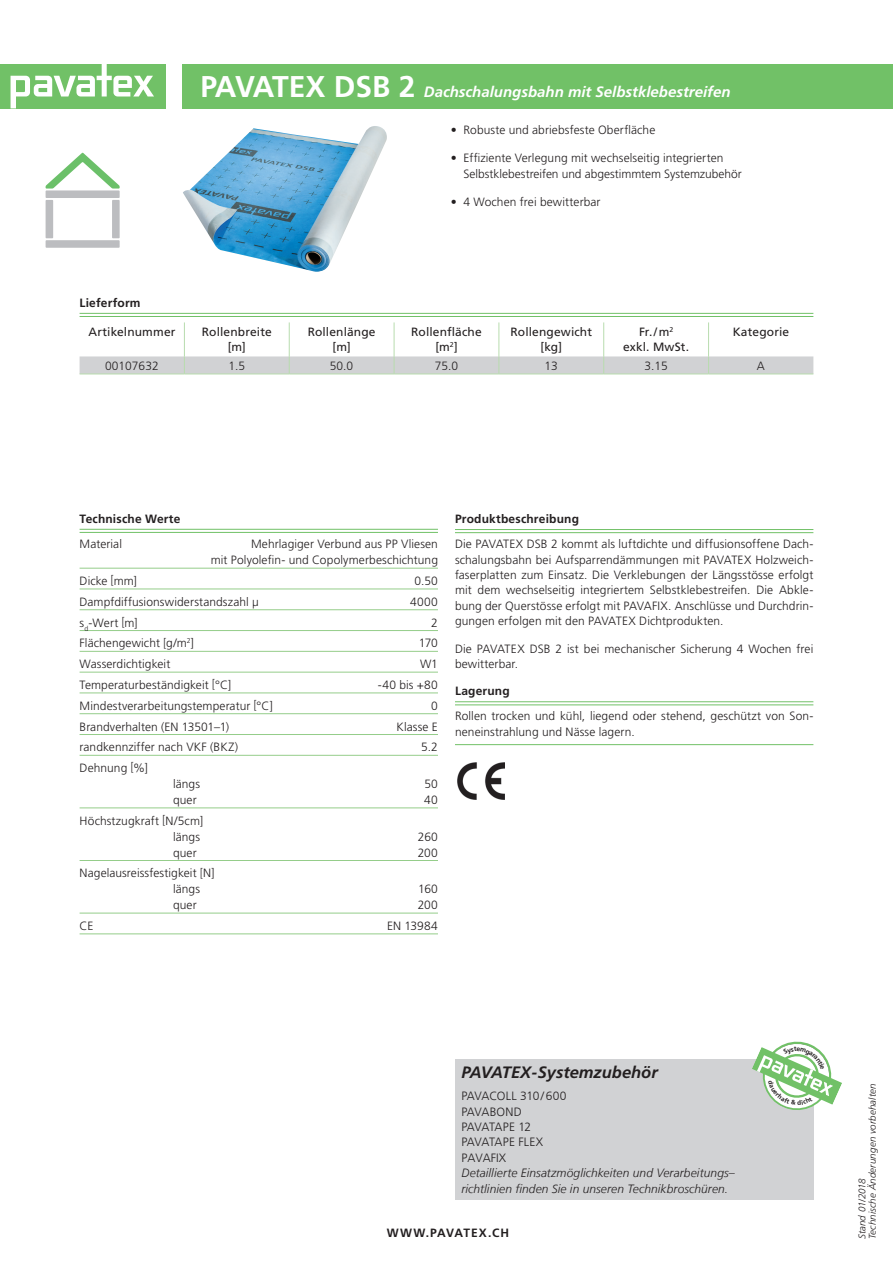
<style>
.page{position:relative;width:893px;height:1263px;background:#fff}
.page>*{position:absolute;margin:0;border:0;box-sizing:border-box;transform-origin:0 0}
.t1{font:italic 700 16.5px "Frutiger LT Std";color:#231f20}
.t2{font:italic 700 15px "Frutiger LT Std";color:#fff}
.t3{font:300 12px/15.5px "Frutiger LT Std";letter-spacing:.005em;color:#231f20}
.t4{font:12px/15.5px "Frutiger LT Std";letter-spacing:.01em;color:#231f20;text-align:center}
.t5{font:italic 300 12px/15.5px "Frutiger LT";letter-spacing:.005em;color:#231f20}
.t6{font:300 12px/15.5px "Frutiger LT";letter-spacing:-.005em;color:#231f20}
.t7{font:700 12px "Frutiger LT Std";letter-spacing:.015em;color:#231f20}
.t8{font:700 12px "Frutiger LT Std";letter-spacing:.08em;color:#231f20}
.t9{font:italic 300 9.75px/10.5px "Frutiger LT Std";letter-spacing:.01em;color:#231f20}
.s1{font-style:normal;font-size:30px}
.s2{font-stretch:condensed}
</style>
<div class="page">
<div style="left:183px;top:64px;width:710px;height:44px;background:#71c167"></div>
<div style="left:0;top:64px;width:166px;height:44px;background:#71c167"></div>
<svg style="left:11px;top:64px;width:143px;height:44px"></svg>
<div style="left:455px;top:1059px;width:358px;height:140px;background:#d1d2d4"></div>
<hr style="left:80px;top:529px;width:358px;height:1px;background:#71c167">
<hr style="left:80px;top:532px;width:358px;height:1px;background:#71c167">
<hr style="left:80px;top:568px;width:358px;height:1px;background:#95cd8a">
<hr style="left:80px;top:589px;width:358px;height:1px;background:#95cd8a">
<hr style="left:80px;top:609px;width:358px;height:1px;background:#95cd8a">
<hr style="left:80px;top:630px;width:358px;height:1px;background:#95cd8a">
<hr style="left:80px;top:651px;width:358px;height:1px;background:#95cd8a">
<hr style="left:80px;top:672px;width:358px;height:1px;background:#95cd8a">
<hr style="left:80px;top:692px;width:358px;height:1px;background:#95cd8a">
<hr style="left:80px;top:713px;width:358px;height:1px;background:#95cd8a">
<hr style="left:80px;top:734px;width:358px;height:1px;background:#95cd8a">
<hr style="left:80px;top:755px;width:358px;height:1px;background:#95cd8a">
<hr style="left:80px;top:807px;width:358px;height:1px;background:#95cd8a">
<hr style="left:80px;top:860px;width:358px;height:1px;background:#95cd8a">
<hr style="left:80px;top:913px;width:358px;height:1px;background:#95cd8a">
<hr style="left:80px;top:933px;width:358px;height:1px;background:#95cd8a">
<img style="left:183px;top:126px;width:204px;height:146px">
<hr style="left:455px;top:529px;width:358px;height:1px;background:#71c167">
<hr style="left:455px;top:532px;width:358px;height:1px;background:#71c167">
<hr style="left:455px;top:701px;width:358px;height:1px;background:#71c167">
<hr style="left:455px;top:704px;width:358px;height:1px;background:#71c167">
<hr style="left:455px;top:744px;width:358px;height:1px;background:#71c167">
<hr style="left:80px;top:313px;width:733px;height:1px;background:#71c167">
<hr style="left:80px;top:316px;width:733px;height:1px;background:#71c167">
<hr style="left:289px;top:322px;width:1px;height:34px;background:#b8dcae">
<hr style="left:394px;top:322px;width:1px;height:34px;background:#b8dcae">
<hr style="left:498px;top:322px;width:1px;height:34px;background:#b8dcae">
<hr style="left:603px;top:322px;width:1px;height:34px;background:#b8dcae">
<hr style="left:708px;top:322px;width:1px;height:34px;background:#b8dcae">
<hr style="left:80px;top:374px;width:104px;height:1px;background:#b8dcae">
<hr style="left:184px;top:374px;width:105px;height:1px;background:#b8dcae">
<hr style="left:289px;top:374px;width:105px;height:1px;background:#b8dcae">
<hr style="left:394px;top:374px;width:105px;height:1px;background:#b8dcae">
<hr style="left:499px;top:374px;width:105px;height:1px;background:#b8dcae">
<hr style="left:604px;top:374px;width:105px;height:1px;background:#b8dcae">
<hr style="left:709px;top:374px;width:104px;height:1px;background:#b8dcae">
<hr style="left:184px;top:322px;width:1px;height:34px;background:#b8dcae">
<svg style="left:80px;top:356px;width:733px;height:18px;background:#d1d3d3"></svg>
<img style="left:458px;top:763px;width:46px;height:37px">
<div style="left:46px;top:240px;width:74px;height:8px;background:#bcbdc0"></div>
<div style="left:46px;top:190px;width:74px;height:8px;background:#bcbdc0"></div>
<div style="left:46px;top:200px;width:7px;height:38px;background:#bcbdc0"></div>
<div style="left:112px;top:200px;width:8px;height:38px;background:#bcbdc0"></div>
<svg style="left:46px;top:153px;width:74px;height:36px"></svg>
<svg style="left:752px;top:1041px;width:90px;height:72px"></svg>
<p class="t2" style="left:200px;top:83px;width:532px"><span class="s1">PAVATEX DSB 2</span> Dachschalungsbahn mit Selbstklebestreifen</p>
<p class="t3" style="left:451px;top:123px;width:206px"><span class="s2">•</span> Robuste und abriebsfeste Oberfläche</p>
<p class="t3" style="left:463px;top:150px;width:280px;line-height:16px;text-indent:-13px"><span class="s2">•</span> Effiziente Verlegung mit wechselseitig integrierten<br>Selbstklebestreifen und abgestimmtem Systemzubehör</p>
<p class="t3" style="left:451px;top:194px;width:151px"><span class="s2">•</span> 4 Wochen frei bewitterbar</p>
<p class="t7" style="left:80px;top:295px;width:62px">Lieferform</p>
<p class="t4" style="left:88px;top:324px;width:89px">Artikelnummer</p>
<p class="t4" style="left:202px;top:324px;width:72px">Rollenbreite [m]</p>
<p class="t4" style="left:308px;top:324px;width:69px">Rollenlänge [m]</p>
<p class="t4" style="left:411px;top:324px;width:72px">Rollenfläche [m<sup>2</sup>]</p>
<p class="t4" style="left:511px;top:324px;width:83px">Rollengewicht [kg]</p>
<p class="t4" style="left:623px;top:324px;width:68px">Fr./m<sup>2<br></sup>exkl. MwSt.</p>
<p class="t4" style="left:733px;top:324px;width:58px">Kategorie</p>
<p class="t3" style="left:105px;top:358px;width:55px">00107632</p>
<p class="t3" style="left:228px;top:358px;width:18px">1.5</p>
<p class="t3" style="left:330px;top:358px;width:25px">50.0</p>
<p class="t3" style="left:435px;top:358px;width:25px">75.0</p>
<p class="t3" style="left:545px;top:358px;width:15px">13</p>
<p class="t3" style="left:644px;top:358px;width:25px">3.15</p>
<p class="t3" style="left:757px;top:358px;width:10px">A</p>
<p class="t7" style="left:80px;top:511px;width:102px">Technische Werte</p>
<p class="t3" style="left:80px;top:537px;width:44px">Material</p>
<p class="t3" style="left:211px;top:536px;width:229px;line-height:15.9px;text-align:right">Mehrlagiger Verbund aus PP Vliesen<br>mit Polyolefin- und Copolymerbeschichtung</p>
<p class="t3" style="left:80px;top:573px;width:59px">Dicke [mm]</p>
<p class="t3" style="left:414px;top:573px;width:25px">0.50</p>
<p class="t3" style="left:80px;top:594px;width:181px">Dampfdiffusionswiderstandszahl μ</p>
<p class="t3" style="left:410px;top:594px;width:29px">4000</p>
<p class="t3" style="left:80px;top:615px;width:60px">s<sub>d</sub>-Wert [m]</p>
<p class="t3" style="left:431px;top:615px;width:8px">2</p>
<p class="t3" style="left:80px;top:636px;width:116px">Flächengewicht [g/m<sup>2</sup>]</p>
<p class="t3" style="left:419px;top:636px;width:21px">170</p>
<p class="t3" style="left:80px;top:656px;width:92px">Wasserdichtigkeit</p>
<p class="t3" style="left:420px;top:656px;width:19px">W1</p>
<p class="t3" style="left:80px;top:677px;width:153px">Temperaturbeständigkeit [°C]</p>
<p class="t3" style="left:378px;top:677px;width:62px">-40 bis +80</p>
<p class="t3" style="left:80px;top:698px;width:195px">Mindestverarbeitungstemperatur [°C]</p>
<p class="t3" style="left:431px;top:698px;width:8px">0</p>
<p class="t3" style="left:80px;top:719px;width:151px">Brandverhalten (EN 13501–1)</p>
<p class="t3" style="left:397px;top:719px;width:43px">Klasse E</p>
<p class="t3" style="left:80px;top:740px;width:160px">randkennziffer nach VKF (BKZ)</p>
<p class="t3" style="left:421px;top:740px;width:18px">5.2</p>
<p class="t3" style="left:80px;top:760px;width:70px">Dehnung [%]</p>
<p class="t3" style="left:173px;top:776px;width:28px">längs</p>
<p class="t3" style="left:424px;top:776px;width:15px">50</p>
<p class="t3" style="left:173px;top:792px;width:25px">quer</p>
<p class="t3" style="left:424px;top:792px;width:15px">40</p>
<p class="t3" style="left:80px;top:813px;width:125px;line-height:15.9px;text-align:right">Höchstzugkraft [N/5cm] längs</p>
<p class="t3" style="left:418px;top:829px;width:22px">260</p>
<p class="t3" style="left:173px;top:845px;width:25px">quer</p>
<p class="t3" style="left:418px;top:845px;width:22px">200</p>
<p class="t3" style="left:173px;top:865px;width:43px;line-height:15.9px;text-indent:-94px">Nagelausreissfestigkeit [N] längs</p>
<p class="t3" style="left:418px;top:881px;width:21px">160</p>
<p class="t3" style="left:173px;top:897px;width:25px">quer</p>
<p class="t3" style="left:418px;top:897px;width:22px">200</p>
<p class="t3" style="left:80px;top:918px;width:15px">CE</p>
<p class="t3" style="left:387px;top:918px;width:52px">EN 13984</p>
<p class="t7" style="left:455px;top:512px;width:125px">Produktbeschreibung</p>
<p class="t3" style="left:455px;top:536px;width:360px;text-align:justify">Die PAVATEX DSB 2 kommt als luftdichte und diffusionsoffene Dach&shy;schalungsbahn bei Aufsparrendämmungen mit PAVATEX Holzweich&shy;faserplatten zum Einsatz. Die Verklebungen der Längsstösse erfolgt mit dem wechselseitig integriertem Selbstklebestreifen. Die Abkle&shy;bung der Querstösse erfolgt mit PAVAFIX. Anschlüsse und Durchdrin&shy;gungen erfolgen mit den PAVATEX Dichtprodukten.</p>
<p class="t3" style="left:455px;top:641px;width:360px">Die PAVATEX DSB 2 ist bei mechanischer Sicherung 4 Wochen frei bewitterbar.</p>
<p class="t7" style="left:455px;top:684px;width:56px">Lagerung</p>
<p class="t3" style="left:455px;top:709px;width:360px">Rollen trocken und kühl, liegend oder stehend, geschützt von Son&shy;neneinstrahlung und Nässe lagern.</p>
<h1 class="t1" style="left:461px;top:1062px;width:198px">PAVATEX-Systemzubehör</h1>
<p class="t6" style="left:461px;top:1088px;width:107px">PAVACOLL 310/600<br>PAVABOND<br>PAVATAPE 12<br>PAVATAPE FLEX<br>PAVAFIX</p>
<p class="t5" style="left:461px;top:1166px;width:275px">Detaillierte Einsatzmöglichkeiten und Verarbeitungs– richtlinien finden Sie in unseren Technikbroschüren.</p>
<p class="t8" style="left:387px;top:1226px;width:124px">WWW.PAVATEX.CH</p>
<p class="t9" style="left:857px;top:1239px;width:157px;rotate:-90deg">Stand 01/2018<br>Technische Änderungen vorbehalten</p>
</div>
